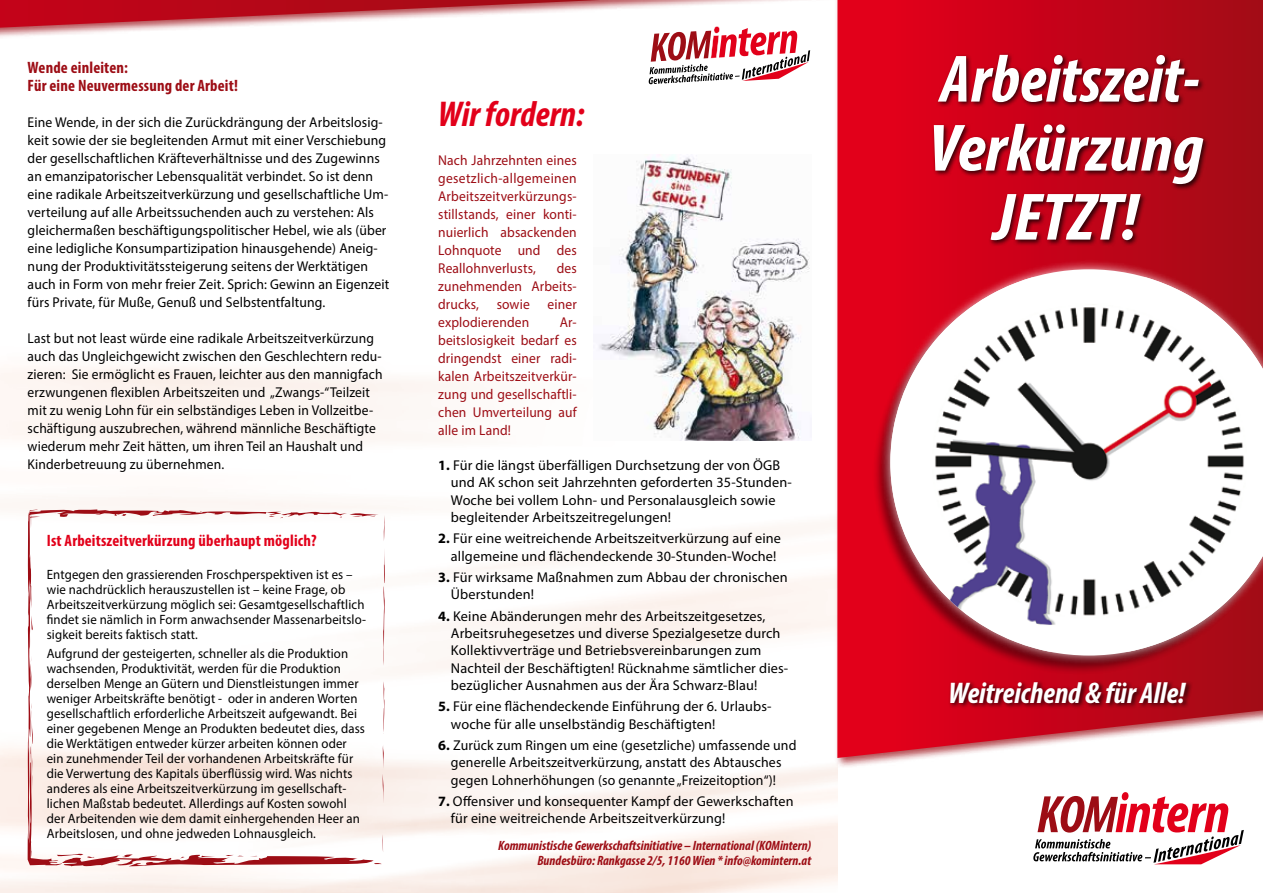
<style>
.page{position:relative;width:1263px;height:893px;background:#fff}
.page>*{position:absolute;margin:0;border:0;box-sizing:border-box;transform-origin:0 0}
.t1{font:italic 700 condensed 67.5px/69px "Myriad Pro";color:#fff;text-align:center}
.t2{font:italic 700 condensed 36px "Myriad Pro";color:#e2001a}
.t3{font:italic 700 condensed 30px "Myriad Pro";color:#fff}
.t4{font:700 condensed 16.5px/18px "Myriad Pro";letter-spacing:.01em;color:#9d0d15}
.t5{font:700 condensed 16.5px "Myriad Pro";letter-spacing:.01em;color:#e2001a}
.t6{font:14.25px/17.2px "Myriad Pro";letter-spacing:.01em;color:#000}
.t7{font:14.25px/18px "Myriad Pro";letter-spacing:.01em;color:#000;scale:.96 1}
.t8{font:14.25px/18px "Myriad Pro";letter-spacing:.01em;color:#000;scale:.95 1}
.t9{font:14.25px/18px "Myriad Pro";letter-spacing:.01em;color:#9d0d15;text-align:justify;scale:.95 1}
.t10{font:13.5px/15px "Myriad Pro";letter-spacing:.01em;color:#000;scale:.95 1}
.t11{font:italic 700 condensed 13.5px/15px "Myriad Pro";color:#9d0d15;text-align:right}
.s1{font-weight:700}
</style>
<div class="page">
<img style="left:0;top:367px;width:838px;height:526px">
<svg style="left:0;top:0;width:600px;height:28px"></svg>
<svg style="left:649px;top:26px;width:161px;height:58px"></svg>
<div style="left:834px;top:0;width:429px;height:769px;background:#9d0d15;opacity:.75"></div>
<svg style="left:837px;top:0;width:426px;height:758px;background:#d11a2d"></svg>
<svg style="left:1033px;top:792px;width:211px;height:72px"></svg>
<div style="left:932px;top:52px;width:277px;height:195px;background:#000;opacity:.75"></div>
<img style="left:594px;top:154px;width:217px;height:286px">
<div style="left:872px;top:272px;width:391px;height:402px;background:#000;opacity:.45"></div>
<div style="left:880px;top:259px;width:383px;height:406px;background:#fff;opacity:.75"></div>
<svg style="left:890px;top:269px;width:373px;height:386px"></svg>
<img style="left:890px;top:277px;width:373px;height:375px">
<svg style="left:27px;top:506px;width:254px;height:365px"></svg>
<svg style="left:30px;top:655px;width:2px;height:11px"></svg>
<svg style="left:31px;top:841px;width:1px;height:24px"></svg>
<svg style="left:383px;top:744px;width:2px;height:59px"></svg>
<svg style="left:383px;top:681px;width:1px;height:53px"></svg>
<svg style="left:383px;top:548px;width:2px;height:118px"></svg>
<svg style="left:269px;top:510px;width:116px;height:31px"></svg>
<svg style="left:119px;top:514px;width:7px;height:2px"></svg>
<svg style="left:29px;top:514px;width:11px;height:14px"></svg>
<svg style="left:30px;top:615px;width:3px;height:32px"></svg>
<svg style="left:30px;top:703px;width:3px;height:86px"></svg>
<svg style="left:57px;top:834px;width:327px;height:33px"></svg>
<div style="left:948px;top:680px;width:245px;height:29px;background:#000;opacity:.75"></div>
<p class="t4" style="left:28px;top:58px;width:212px">Wende einleiten:<br>Für eine Neuvermessung der Arbeit!</p>
<p class="t7" style="left:28px;top:113px;width:378px">Eine Wende, in der sich die Zurückdrängung der Arbeitslosig&shy;keit sowie der sie begleitenden Armut mit einer Verschiebung der gesellschaftlichen Kräfteverhältnisse und des Zugewinns an emanzipatorischer Lebensqualität verbindet. So ist denn eine radikale Arbeitszeitverkürzung und gesellschaftliche Um&shy;verteilung auf alle Arbeitssuchenden auch zu verstehen: Als gleichermaßen beschäftigungspolitischer Hebel, wie als (über eine ledigliche Konsumpartizipation hinausgehende) Aneig&shy;nung der Produktivitätssteigerung seitens der Werktätigen auch in Form von mehr freier Zeit. Sprich: Gewinn an Eigenzeit fürs Private, für Muße, Genuß und Selbstentfaltung.</p>
<p class="t8" style="left:28px;top:329px;width:375px">Last but not least würde eine radikale Arbeitszeitverkürzung auch das Ungleichgewicht zwischen den Geschlechtern redu&shy;zieren: Sie ermöglicht es Frauen, leichter aus den mannigfach erzwungenen flexiblen Arbeitszeiten und „Zwangs-“Teilzeit mit zu wenig Lohn für ein selbständiges Leben in Vollzeitbe&shy;schäftigung auszubrechen, während männliche Beschäftigte wiederum mehr Zeit hätten, um ihren Teil an Haushalt und Kinderbetreuung zu übernehmen.</p>
<p class="t5" style="left:47px;top:530px;width:271px">Ist Arbeitszeitverkürzung überhaupt möglich?</p>
<p class="t10" style="left:47px;top:567px;width:338px">Entgegen den grassierenden Froschperspektiven ist es – wie nachdrücklich herauszustellen ist – keine Frage, ob Arbeitszeitverkürzung möglich sei: Gesamtgesellschaftlich findet sie nämlich in Form anwachsender Massenarbeitslo&shy;sigkeit bereits faktisch statt.</p>
<p class="t10" style="left:47px;top:646px;width:337px">Aufgrund der gesteigerten, schneller als die Produktion wachsenden, Produktivität, werden für die Produktion derselben Menge an Gütern und Dienstleistungen immer weniger Arbeitskräfte benötigt - oder in anderen Worten gesellschaftlich erforderliche Arbeitszeit aufgewandt. Bei einer gegebenen Menge an Produkten bedeutet dies, dass die Werktätigen entweder kürzer arbeiten können oder ein zunehmender Teil der vorhandenen Arbeitskräfte für die Verwertung des Kapitals überflüssig wird. Was nichts anderes als eine Arbeitszeitverkürzung im gesellschaft&shy;lichen Maßstab bedeutet. Allerdings auf Kosten sowohl der Arbeitenden wie dem damit einhergehenden Heer an Arbeitslosen, und ohne jedweden Lohnausgleich.</p>
<h2 class="t2" style="left:438px;top:91px;width:148px">Wir fordern:</h2>
<p class="t9" style="left:438px;top:151px;width:147px">Nach Jahrzehnten eines gesetzlich-allgemeinen Arbeitszeitverkürzungs&shy;stillstands, einer konti&shy;nuierlich absackenden Lohnquote und des Reallohnverlusts,</p>
<p class="t9" style="left:438px;top:259px;width:147px;text-indent:119px">des zunehmenden Arbeits&shy;drucks, sowie einer explodierenden</p>
<p class="t9" style="left:438px;top:313px;width:147px;text-indent:122px">Ar&shy;beitslosigkeit bedarf es dringendst einer radi&shy;kalen Arbeitszeitverkür&shy;zung und gesellschaftli&shy;chen Umverteilung auf alle im Land!</p>
<p class="t6" style="left:451px;top:456px;width:342px;text-indent:-13px"><span class="s1">1.</span> Für die längst überfälligen Durchsetzung der von ÖGB und AK schon seit Jahrzehnten geforderten 35-Stunden-Woche bei vollem Lohn- und Personalausgleich sowie begleitender Arbeitszeitregelungen!</p>
<p class="t6" style="left:438px;top:530px;width:344px;text-align:center"><span class="s1">2.</span> Für eine weitreichende Arbeitszeitverkürzung auf eine allgemeine und flächendeckende 30-Stunden-Woche!</p>
<p class="t6" style="left:451px;top:568px;width:338px;text-indent:-13px"><span class="s1">3.</span> Für wirksame Maßnahmen zum Abbau der chronischen<br>Überstunden!</p>
<p class="t6" style="left:451px;top:607px;width:339px;text-indent:-13px"><span class="s1">4.</span> Keine Abänderungen mehr des Arbeitszeitgesetzes, Arbeitsruhegesetzes und diverse Spezialgesetze durch Kollektivverträge und Betriebsvereinbarungen zum Nachteil der Beschäftigten! Rücknahme sämtlicher dies&shy;bezüglicher Ausnahmen aus der Ära Schwarz-Blau!</p>
<p class="t6" style="left:451px;top:698px;width:322px;text-indent:-13px"><span class="s1">5.</span> Für eine flächendeckende Einführung der 6. Urlaubs&shy;woche für alle unselbständig Beschäftigten!</p>
<p class="t6" style="left:438px;top:736px;width:360px;text-align:center"><span class="s1">6.</span> Zurück zum Ringen um eine (gesetzliche) umfassende und generelle Arbeitszeitverkürzung, anstatt des Abtausches gegen Lohnerhöhungen (so genannte „Freizeitoption“)!</p>
<p class="t6" style="left:451px;top:792px;width:344px;text-indent:-13px"><span class="s1">7.</span> Offensiver und konsequenter Kampf der Gewerkschaften für eine weitreichende Arbeitszeitverkürzung!</p>
<p class="t11" style="left:498px;top:838px;width:314px">Kommunistische Gewerkschaftsinitiative – International (KOMintern)<br>Bundesbüro: Rankgasse 2/5, 1160 Wien * info@komintern.at</p>
<h1 class="t1" style="left:928px;top:43px;width:277px">Arbeitszeit-<br>Verkürzung<br>JETZT!</h1>
<h3 class="t3" style="left:948px;top:674px;width:238px">Weitreichend &amp; für Alle!</h3>
</div>
